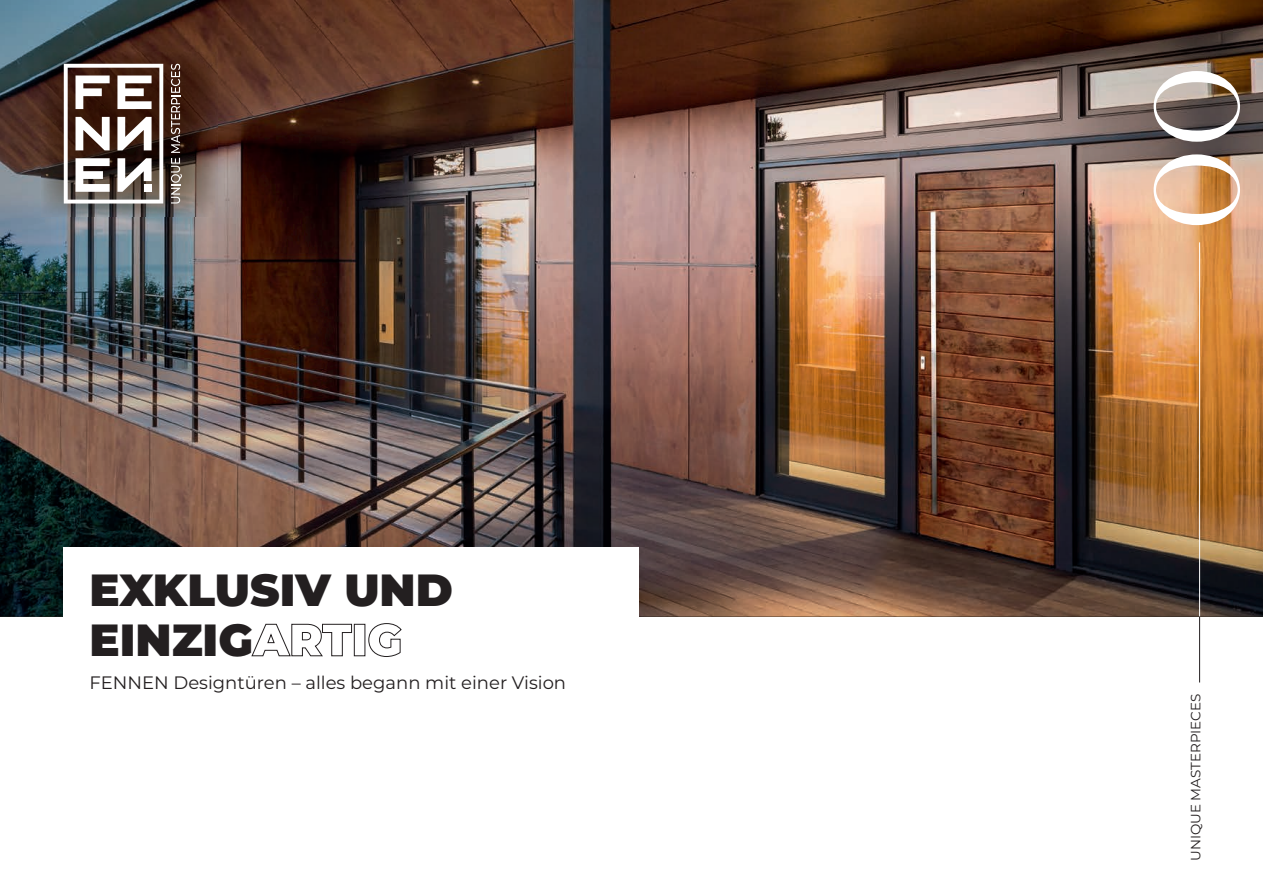
<style>
.page{position:relative;width:1263px;height:893px;background:#fff}
.page>*{position:absolute;margin:0;border:0;box-sizing:border-box;transform-origin:0 0}
.t1{font:120px "Quiche Sans";color:#fff}
.t2{font:900 45px/49.5px "Montserrat";color:#231f20}
.t3{font:18px "Montserrat";color:#231f20}
.t4{font:13.5px "Montserrat";color:#231f20}
</style>
<div class="page">
<img style="left:0;top:0;width:1263px;height:617px">
<img style="left:42px;top:52px;width:175px;height:164px">
<div style="left:64px;top:547px;width:575px;height:110px;background:#fff"></div>
<svg style="left:251px;top:623px;width:101px;height:34px"></svg>
<div style="left:354px;top:624px;width:11px;height:32px;border:1px solid #231f20"></div>
<svg style="left:368px;top:623px;width:34px;height:34px"></svg>
<svg style="left:171px;top:64px;width:11px;height:140px;background:#76645c"></svg>
<svg style="left:64px;top:64px;width:99px;height:140px"></svg>
<div style="left:144px;top:184px;width:8px;height:8px;background:#fff"></div>
<hr style="left:1199px;top:242px;width:1px;height:375px;background:#fff">
<hr style="left:1199px;top:617px;width:1px;height:65px;background:#231f20">
<h2 class="t2" style="left:89px;top:563px;width:365px">EXKLUSIV UND<br>EINZIG</h2>
<p class="t3" style="left:89px;top:670px;width:478px">FENNEN Designtüren – alles begann mit einer Vision</p>
<h1 class="t1" style="left:1126px;top:233px;width:171px;rotate:-90deg">00</h1>
<p class="t4" style="left:1186px;top:861px;width:169px;rotate:-90deg">UNIQUE MASTERPIECES</p>
</div>
